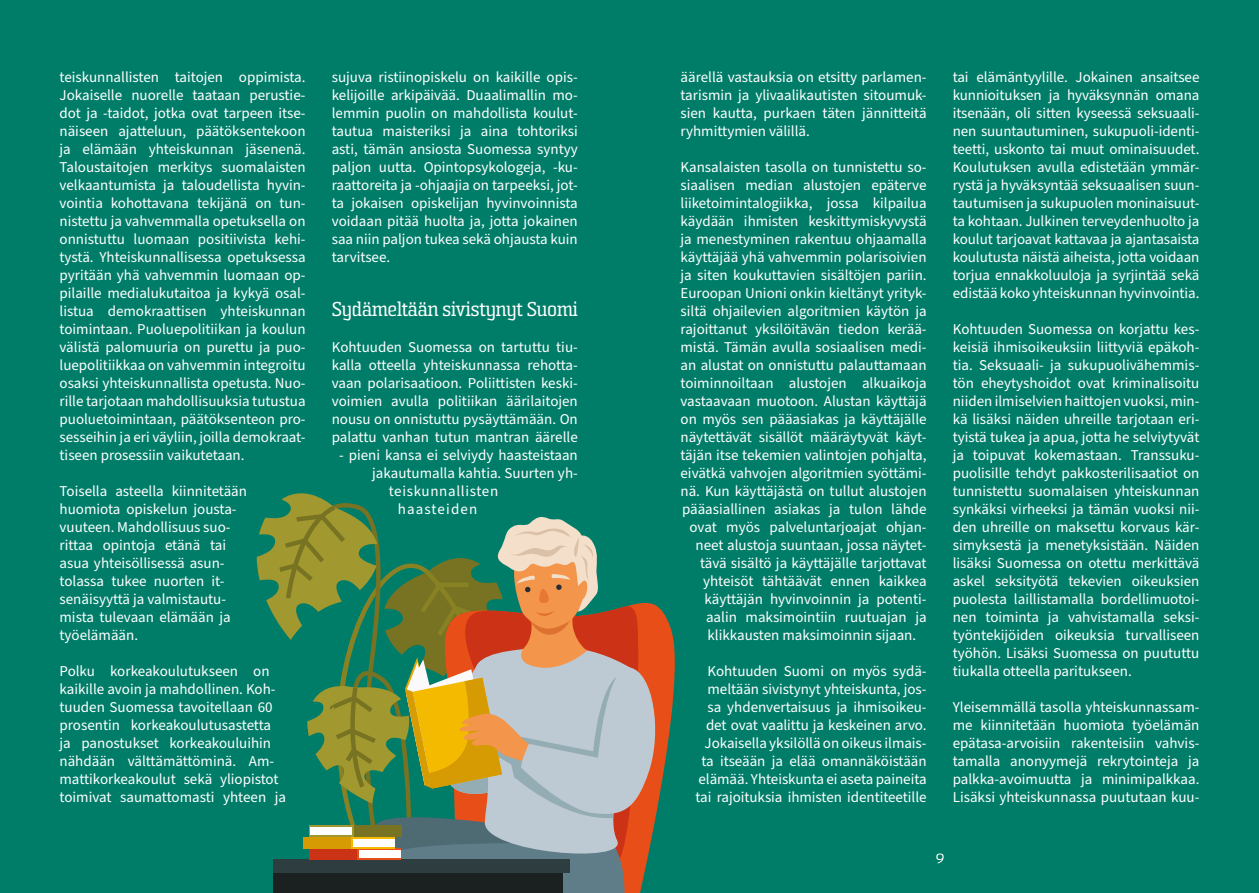
<style>
.page{position:relative;width:1259px;height:893px;background:#007d69}
.page>*{position:absolute;margin:0;border:0;box-sizing:border-box;transform-origin:0 0}
.Alaotsikko_valkoinen{font:19.5px "Sommet Slab";letter-spacing:-.005em;color:#fff}
.Peruskpl__leipis__valkoinen{font:15px/18px "Source Sans Pro";color:#fff;text-align:justify}
.Peruskpl__leipis__valkoinen-2{font:15px "Source Sans Pro";letter-spacing:.045em;color:#fff}
.Peruskpl__leipis__valkoinen-3{font:15px "Source Sans Pro";letter-spacing:.075em;color:#fff}
</style>
<div class="page">
<svg style="left:662px;top:611px;width:13px;height:170px;fill:#e84e17"></svg>
<svg style="left:257px;top:493px;width:405px;height:400px"></svg>
<div style="left:273px;top:860px;width:289px;height:33px;background:#1b2021"></div>
<div style="left:273px;top:860px;width:297px;height:13px;background:#2d3d40"></div>
<div style="left:310px;top:848px;width:91px;height:12px;background:#e84e17"></div>
<div style="left:359px;top:850px;width:42px;height:8px;background:#fff"></div>
<div style="left:310px;top:848px;width:47px;height:12px;background:#cc3216"></div>
<svg style="left:351px;top:837px;width:44px;height:11px"></svg>
<div style="left:353px;top:839px;width:42px;height:7px;background:#fff"></div>
<div style="left:303px;top:837px;width:48px;height:11px;background:#d69a03"></div>
<div style="left:310px;top:825px;width:91px;height:12px;background:#a19830"></div>
<div style="left:310px;top:827px;width:41px;height:8px;background:#fff"></div>
<div style="left:354px;top:825px;width:47px;height:12px;background:#777323"></div>
<svg style="left:936px;top:853px;width:7px;height:10px"></svg>
<p class="Peruskpl__leipis__valkoinen" style="left:60px;top:68px;width:248px">teiskunnallisten taitojen oppimista.<br>Jokaiselle nuorelle taataan perustie&shy;dot ja -taidot, jotka ovat tarpeen itse&shy;näiseen ajatteluun, päätöksentekoon ja elämään yhteiskunnan jäsenenä.<br>Taloustaitojen merkitys suomalaisten velkaantumista ja taloudellista hyvin&shy;vointia kohottavana tekijänä on tun&shy;nistettu ja vahvemmalla opetuksella on onnistuttu luomaan positiivista kehi&shy;tystä. Yhteiskunnallisessa opetuksessa pyritään yhä vahvemmin luomaan op&shy;pilaille medialukutaitoa ja kykyä osal&shy;listua demokraattisen yhteiskunnan toimintaan. Puoluepolitiikan ja koulun välistä palomuuria on purettu ja puo&shy;luepolitiikkaa on vahvemmin integroitu osaksi yhteiskunnallista opetusta. Nuo&shy;rille tarjotaan mahdollisuuksia tutustua puoluetoimintaan, päätöksenteon pro&shy;sesseihin ja eri väyliin, joilla demokraat&shy;tiseen prosessiin vaikutetaan.</p>
<p class="Peruskpl__leipis__valkoinen" style="left:60px;top:482px;width:189px;text-align:left">Toisella asteella kiinnitetään huomiota opiskelun jousta&shy;vuuteen. Mahdollisuus suo&shy;rittaa opintoja etänä tai asua yhteisöllisessä asun&shy;tolassa tukee nuorten it&shy;senäisyyttä ja valmistautu&shy;mista tulevaan elämään ja työelämään.</p>
<p class="Peruskpl__leipis__valkoinen" style="left:60px;top:662px;width:228px;text-align:left">Polku korkeakoulutukseen on kaikille avoin ja mahdollinen. Koh&shy;tuuden Suomessa tavoitellaan 60 prosentin korkeakoulutusastetta ja panostukset korkeakouluihin nähdään välttämättöminä. Am&shy;mattikorkeakoulut sekä yliopistot toimivat saumattomasti yhteen ja</p>
<p class="Peruskpl__leipis__valkoinen" style="left:332px;top:68px;width:248px">sujuva ristiinopiskelu on kaikille opis&shy;kelijoille arkipäivää. Duaalimallin mo&shy;lemmin puolin on mahdollista koulut&shy;tautua maisteriksi ja aina tohtoriksi asti, tämän ansiosta Suomessa syntyy paljon uutta. Opintopsykologeja, -ku&shy;raattoreita ja -ohjaajia on tarpeeksi, jot&shy;ta jokaisen opiskelijan hyvinvoinnista voidaan pitää huolta ja, jotta jokainen saa niin paljon tukea sekä ohjausta kuin tarvitsee.</p>
<p class="Alaotsikko_valkoinen" style="left:332px;top:297px;width:247px">Sydämeltään sivistynyt Suomi</p>
<p class="Peruskpl__leipis__valkoinen" style="left:332px;top:338px;width:248px">Kohtuuden Suomessa on tartuttu tiu&shy;kalla otteella yhteiskunnassa rehotta&shy;vaan polarisaatioon. Poliittisten keski&shy;voimien avulla politiikan äärilaitojen nousu on onnistuttu pysäyttämään. On palattu vanhan tutun mantran äärelle</p>
<p class="Peruskpl__leipis__valkoinen" style="left:339px;top:446px;width:240px">- pieni kansa ei selviydy haasteistaan</p>
<p class="Peruskpl__leipis__valkoinen" style="left:372px;top:464px;width:207px">jakautumalla kahtia. Suurten yh-</p>
<p class="Peruskpl__leipis__valkoinen-2" style="left:389px;top:481px;width:111px">teiskunnallisten</p>
<p class="Peruskpl__leipis__valkoinen-3" style="left:398px;top:499px;width:81px">haasteiden</p>
<p class="Peruskpl__leipis__valkoinen" style="left:680px;top:68px;width:248px">äärellä vastauksia on etsitty parlamen&shy;tarismin ja ylivaalikautisten sitoumuk&shy;sien kautta, purkaen täten jännitteitä ryhmittymien välillä.</p>
<p class="Peruskpl__leipis__valkoinen" style="left:680px;top:158px;width:248px">Kansalaisten tasolla on tunnistettu so-</p>
<p class="Peruskpl__leipis__valkoinen" style="left:680px;top:176px;width:247px">siaalisen median alustojen epäterve</p>
<p class="Peruskpl__leipis__valkoinen" style="left:680px;top:194px;width:247px">liiketoimintalogiikka, jossa kilpailua</p>
<p class="Peruskpl__leipis__valkoinen" style="left:680px;top:212px;width:247px">käydään ihmisten keskittymiskyvystä</p>
<p class="Peruskpl__leipis__valkoinen" style="left:680px;top:230px;width:247px">ja menestyminen rakentuu ohjaamalla</p>
<p class="Peruskpl__leipis__valkoinen" style="left:680px;top:248px;width:248px">käyttäjää yhä vahvemmin polarisoivien</p>
<p class="Peruskpl__leipis__valkoinen" style="left:680px;top:266px;width:248px">ja siten koukuttavien sisältöjen pariin.</p>
<p class="Peruskpl__leipis__valkoinen" style="left:680px;top:284px;width:248px">Euroopan Unioni onkin kieltänyt yrityk-</p>
<p class="Peruskpl__leipis__valkoinen" style="left:680px;top:302px;width:248px">siltä ohjailevien algoritmien käytön ja</p>
<p class="Peruskpl__leipis__valkoinen" style="left:680px;top:320px;width:248px">rajoittanut yksilöitävän tiedon kerää-</p>
<p class="Peruskpl__leipis__valkoinen" style="left:680px;top:338px;width:248px">mistä. Tämän avulla sosiaalisen medi-</p>
<p class="Peruskpl__leipis__valkoinen" style="left:680px;top:356px;width:248px">an alustat on onnistuttu palauttamaan</p>
<p class="Peruskpl__leipis__valkoinen" style="left:680px;top:374px;width:248px">toiminnoiltaan alustojen alkuaikoja</p>
<p class="Peruskpl__leipis__valkoinen" style="left:680px;top:392px;width:247px">vastaavaan muotoon. Alustan käyttäjä</p>
<p class="Peruskpl__leipis__valkoinen" style="left:680px;top:410px;width:248px">on myös sen pääasiakas ja käyttäjälle</p>
<p class="Peruskpl__leipis__valkoinen" style="left:680px;top:428px;width:248px">näytettävät sisällöt määräytyvät käyt-</p>
<p class="Peruskpl__leipis__valkoinen" style="left:680px;top:446px;width:247px">täjän itse tekemien valintojen pohjalta,</p>
<p class="Peruskpl__leipis__valkoinen" style="left:680px;top:464px;width:248px">eivätkä vahvojen algoritmien syöttämi-</p>
<p class="Peruskpl__leipis__valkoinen" style="left:680px;top:482px;width:248px">nä. Kun käyttäjästä on tullut alustojen</p>
<p class="Peruskpl__leipis__valkoinen" style="left:682px;top:500px;width:246px">pääasiallinen asiakas ja tulon lähde</p>
<p class="Peruskpl__leipis__valkoinen" style="left:689px;top:518px;width:239px">ovat myös palveluntarjoajat ohjan-</p>
<p class="Peruskpl__leipis__valkoinen" style="left:695px;top:536px;width:233px">neet alustoja suuntaan, jossa näytet-</p>
<p class="Peruskpl__leipis__valkoinen" style="left:700px;top:554px;width:228px">tävä sisältö ja käyttäjälle tarjottavat</p>
<p class="Peruskpl__leipis__valkoinen" style="left:703px;top:572px;width:225px">yhteisöt tähtäävät ennen kaikkea</p>
<p class="Peruskpl__leipis__valkoinen" style="left:704px;top:590px;width:224px">käyttäjän hyvinvoinnin ja potenti-</p>
<p class="Peruskpl__leipis__valkoinen" style="left:706px;top:608px;width:222px">aalin maksimointiin ruutuajan ja</p>
<p class="Peruskpl__leipis__valkoinen" style="left:707px;top:626px;width:210px">klikkausten maksimoinnin sijaan.</p>
<p class="Peruskpl__leipis__valkoinen" style="left:695px;top:662px;width:233px;text-align:right">Kohtuuden Suomi on myös sydä&shy;meltään sivistynyt yhteiskunta, jos&shy;sa yhdenvertaisuus ja ihmisoikeu&shy;det ovat vaalittu ja keskeinen arvo.<br>Jokaisella yksilöllä on oikeus ilmais&shy;ta itseään ja elää omannäköistään elämää. Yhteiskunta ei aseta paineita tai rajoituksia ihmisten identiteetille</p>
<p class="Peruskpl__leipis__valkoinen" style="left:952px;top:68px;width:248px">tai elämäntyylille. Jokainen ansaitsee kunnioituksen ja hyväksynnän omana itsenään, oli sitten kyseessä seksuaali&shy;nen suuntautuminen, sukupuoli-identi&shy;teetti, uskonto tai muut ominaisuudet.<br>Koulutuksen avulla edistetään ymmär&shy;rystä ja hyväksyntää seksuaalisen suun&shy;tautumisen ja sukupuolen moninaisuut&shy;ta kohtaan. Julkinen terveydenhuolto ja koulut tarjoavat kattavaa ja ajantasaista koulutusta näistä aiheista, jotta voidaan torjua ennakkoluuloja ja syrjintää sekä edistää koko yhteiskunnan hyvinvointia.</p>
<p class="Peruskpl__leipis__valkoinen" style="left:952px;top:320px;width:248px">Kohtuuden Suomessa on korjattu kes&shy;keisiä ihmisoikeuksiin liittyviä epäkoh&shy;tia. Seksuaali- ja sukupuolivähemmis&shy;tön eheytyshoidot ovat kriminalisoitu niiden ilmiselvien haittojen vuoksi, min&shy;kä lisäksi näiden uhreille tarjotaan eri&shy;tyistä tukea ja apua, jotta he selviytyvät ja toipuvat kokemastaan. Transsuku&shy;puolisille tehdyt pakkosterilisaatiot on tunnistettu suomalaisen yhteiskunnan synkäksi virheeksi ja tämän vuoksi nii&shy;den uhreille on maksettu korvaus kär&shy;simyksestä ja menetyksistään. Näiden lisäksi Suomessa on otettu merkittävä askel seksityötä tekevien oikeuksien puolesta laillistamalla bordellimuotoi&shy;nen toiminta ja vahvistamalla seksi&shy;työntekijöiden oikeuksia turvalliseen työhön. Lisäksi Suomessa on puututtu tiukalla otteella paritukseen.</p>
<p class="Peruskpl__leipis__valkoinen" style="left:952px;top:698px;width:248px">Yleisemmällä tasolla yhteiskunnassam&shy;me kiinnitetään huomiota työelämän epätasa-arvoisiin rakenteisiin vahvis&shy;tamalla anonyymejä rekrytointeja ja palkka-avoimuutta ja minimipalkkaa.<br>Lisäksi yhteiskunnassa puututaan kuu-</p>
</div>
